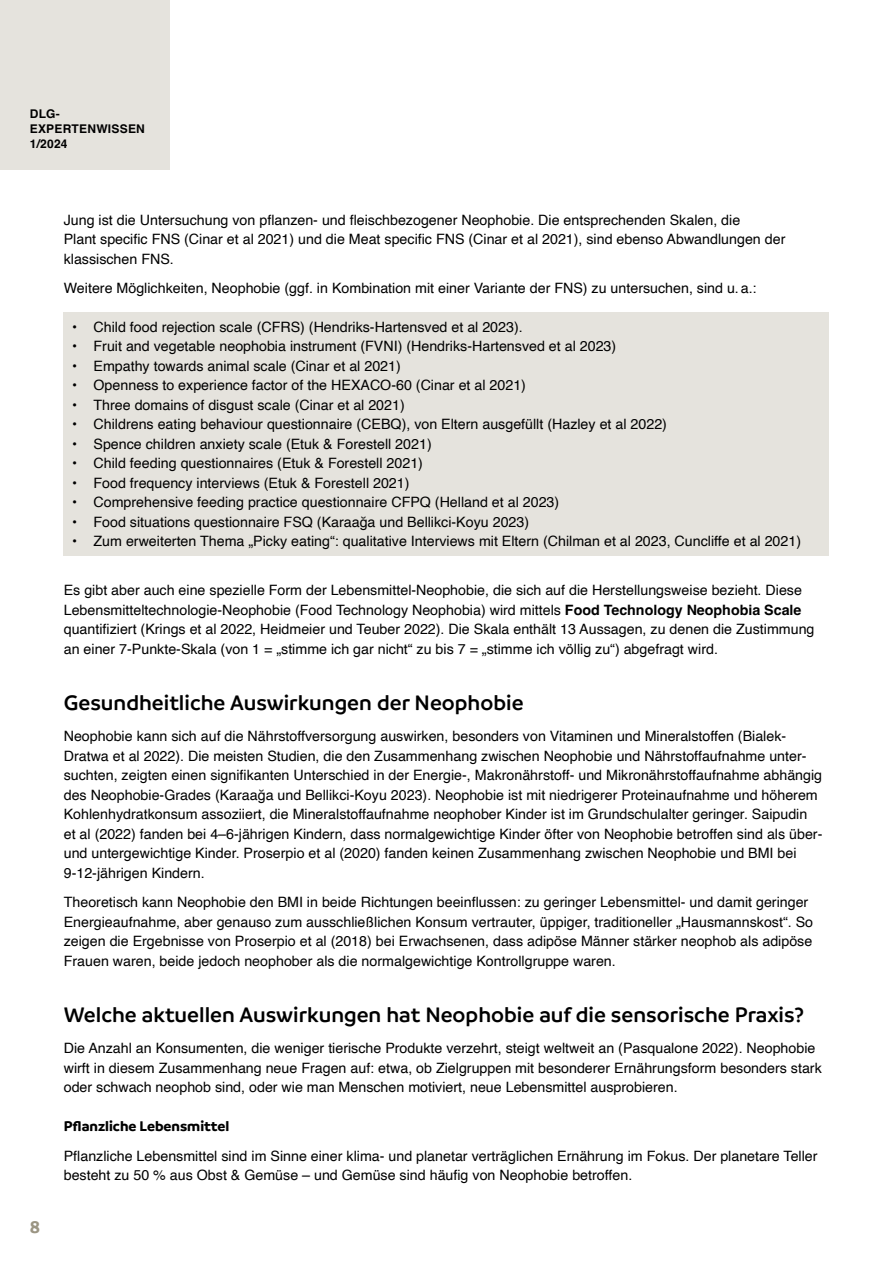
<style>
.page{position:relative;width:893px;height:1263px;background:#fff}
.page>*{position:absolute;margin:0;border:0;box-sizing:border-box;transform-origin:0 0}
.Ü1{font:600 22.5px "Branding";color:#000}
.t1{font:700 18px "Branding";color:#9b9583}
.Ü2{font:700 15px "Branding";color:#000}
.Fliesstext_9_5pt_Abstand{font:14.25px/19.5px "Helvetica";color:#000}
.t2{font:700 12px/15px "Helvetica";letter-spacing:.02em;color:#000}
.s1{font-weight:700}
</style>
<div class="page">
<div style="left:0;top:0;width:170px;height:170px;background:#e5e3dd"></div>
<div style="left:64px;top:312px;width:765px;height:244px;background:#e5e3dd"></div>
<p class="t2" style="left:30px;top:107px;width:117px">DLG-<br>EXPERTENWISSEN<br>1/2024</p>
<p class="t1" style="left:30px;top:1217px;width:12px">8</p>
<p class="Fliesstext_9_5pt_Abstand" style="left:64px;top:210px;width:723px">Jung ist die Untersuchung von pflanzen- und fleischbezogener Neophobie. Die entsprechenden Skalen, die<br>Plant specific FNS (Cinar et al 2021) und die Meat specific FNS (Cinar et al 2021), sind ebenso Abwandlungen der klassischen FNS.</p>
<p class="Fliesstext_9_5pt_Abstand" style="left:64px;top:278px;width:694px">Weitere Möglichkeiten, Neophobie (ggf. in Kombination mit einer Variante der FNS) zu untersuchen, sind u.a.:</p>
<p class="Fliesstext_9_5pt_Abstand" style="left:72px;top:317px;width:452px">• Child food rejection scale (CFRS) (Hendriks-Hartensved et al 2023).</p>
<p class="Fliesstext_9_5pt_Abstand" style="left:72px;top:337px;width:545px">• Fruit and vegetable neophobia instrument (FVNI) (Hendriks-Hartensved et al 2023)</p>
<p class="Fliesstext_9_5pt_Abstand" style="left:72px;top:356px;width:330px">• Empathy towards animal scale (Cinar et al 2021)</p>
<p class="Fliesstext_9_5pt_Abstand" style="left:72px;top:376px;width:455px">• Openness to experience factor of the HEXACO-60 (Cinar et al 2021)</p>
<p class="Fliesstext_9_5pt_Abstand" style="left:72px;top:395px;width:334px">• Three domains of disgust scale (Cinar et al 2021)</p>
<p class="Fliesstext_9_5pt_Abstand" style="left:72px;top:415px;width:596px">• Childrens eating behaviour questionnaire (CEBQ), von Eltern ausgefüllt (Hazley et al 2022)</p>
<p class="Fliesstext_9_5pt_Abstand" style="left:72px;top:434px;width:361px">• Spence children anxiety scale (Etuk &amp; Forestell 2021)</p>
<p class="Fliesstext_9_5pt_Abstand" style="left:72px;top:454px;width:352px">• Child feeding questionnaires (Etuk &amp; Forestell 2021)</p>
<p class="Fliesstext_9_5pt_Abstand" style="left:72px;top:473px;width:339px">• Food frequency interviews (Etuk &amp; Forestell 2021)</p>
<p class="Fliesstext_9_5pt_Abstand" style="left:72px;top:493px;width:488px">• Comprehensive feeding practice questionnaire CFPQ (Helland et al 2023)</p>
<p class="Fliesstext_9_5pt_Abstand" style="left:72px;top:512px;width:458px">• Food situations questionnaire FSQ (Karaağa und Bellikci-Koyu 2023)</p>
<p class="Fliesstext_9_5pt_Abstand" style="left:72px;top:532px;width:730px">• Zum erweiterten Thema „Picky eating“: qualitative Interviews mit Eltern (Chilman et al 2023, Cuncliffe et al 2021)</p>
<p class="Fliesstext_9_5pt_Abstand" style="left:64px;top:581px;width:752px">Es gibt aber auch eine spezielle Form der Lebensmittel-Neophobie, die sich auf die Herstellungsweise bezieht. Diese Lebensmitteltechnologie-Neophobie (Food Technology Neophobia) wird mittels <span class="s1">Food Technology Neophobia Scale </span>quantifiziert (Krings et al 2022, Heidmeier und Teuber 2022). Die Skala enthält 13 Aussagen, zu denen die Zustimmung an einer 7-Punkte-Skala (von 1 = „stimme ich gar nicht“ zu bis 7 = „stimme ich völlig zu“) abgefragt wird.</p>
<p class="Ü1" style="left:64px;top:691px;width:461px">Gesundheitliche Auswirkungen der Neophobie</p>
<p class="Fliesstext_9_5pt_Abstand" style="left:64px;top:727px;width:760px">Neophobie kann sich auf die Nährstoffversorgung auswirken, besonders von Vitaminen und Mineralstoffen (Bialek-Dratwa et al 2022). Die meisten Studien, die den Zusammenhang zwischen Neophobie und Nährstoffaufnahme unter&shy;suchten, zeigten einen signifikanten Unterschied in der Energie-, Makronährstoff- und Mikronährstoffaufnahme abhängig des Neophobie-Grades (Karaağa und Bellikci-Koyu 2023). Neophobie ist mit niedrigerer Proteinaufnahme und höherem Kohlenhydratkonsum assoziiert, die Mineralstoffaufnahme neophober Kinder ist im Grundschulalter geringer. Saipudin et al (2022) fanden bei 4–6-jährigen Kindern, dass normalgewichtige Kinder öfter von Neophobie betroffen sind als über&shy;und untergewichtige Kinder. Proserpio et al (2020) fanden keinen Zusammenhang zwischen Neophobie und BMI bei 9-12-jährigen Kindern.</p>
<p class="Fliesstext_9_5pt_Abstand" style="left:64px;top:893px;width:751px">Theoretisch kann Neophobie den BMI in beide Richtungen beeinflussen: zu geringer Lebensmittel- und damit geringer Energieaufnahme, aber genauso zum ausschließlichen Konsum vertrauter, üppiger, traditioneller „Hausmannskost“. So zeigen die Ergebnisse von Proserpio et al (2018) bei Erwachsenen, dass adipöse Männer stärker neophob als adipöse Frauen waren, beide jedoch neophober als die normalgewichtige Kontrollgruppe waren.</p>
<p class="Ü1" style="left:64px;top:1003px;width:742px">Welche aktuellen Auswirkungen hat Neophobie auf die sensorische Praxis?</p>
<p class="Fliesstext_9_5pt_Abstand" style="left:64px;top:1039px;width:759px">Die Anzahl an Konsumenten, die weniger tierische Produkte verzehrt, steigt weltweit an (Pasqualone 2022). Neophobie wirft in diesem Zusammenhang neue Fragen auf: etwa, ob Zielgruppen mit besonderer Ernährungsform besonders stark oder schwach neophob sind, oder wie man Menschen motiviert, neue Lebensmittel ausprobieren.</p>
<p class="Ü2" style="left:64px;top:1118px;width:167px">Pflanzliche Lebensmittel</p>
<p class="Fliesstext_9_5pt_Abstand" style="left:64px;top:1146px;width:755px">Pflanzliche Lebensmittel sind im Sinne einer klima- und planetar verträglichen Ernährung im Fokus. Der planetare Teller besteht zu 50 % aus Obst &amp; Gemüse – und Gemüse sind häufig von Neophobie betroffen.</p>
</div>
